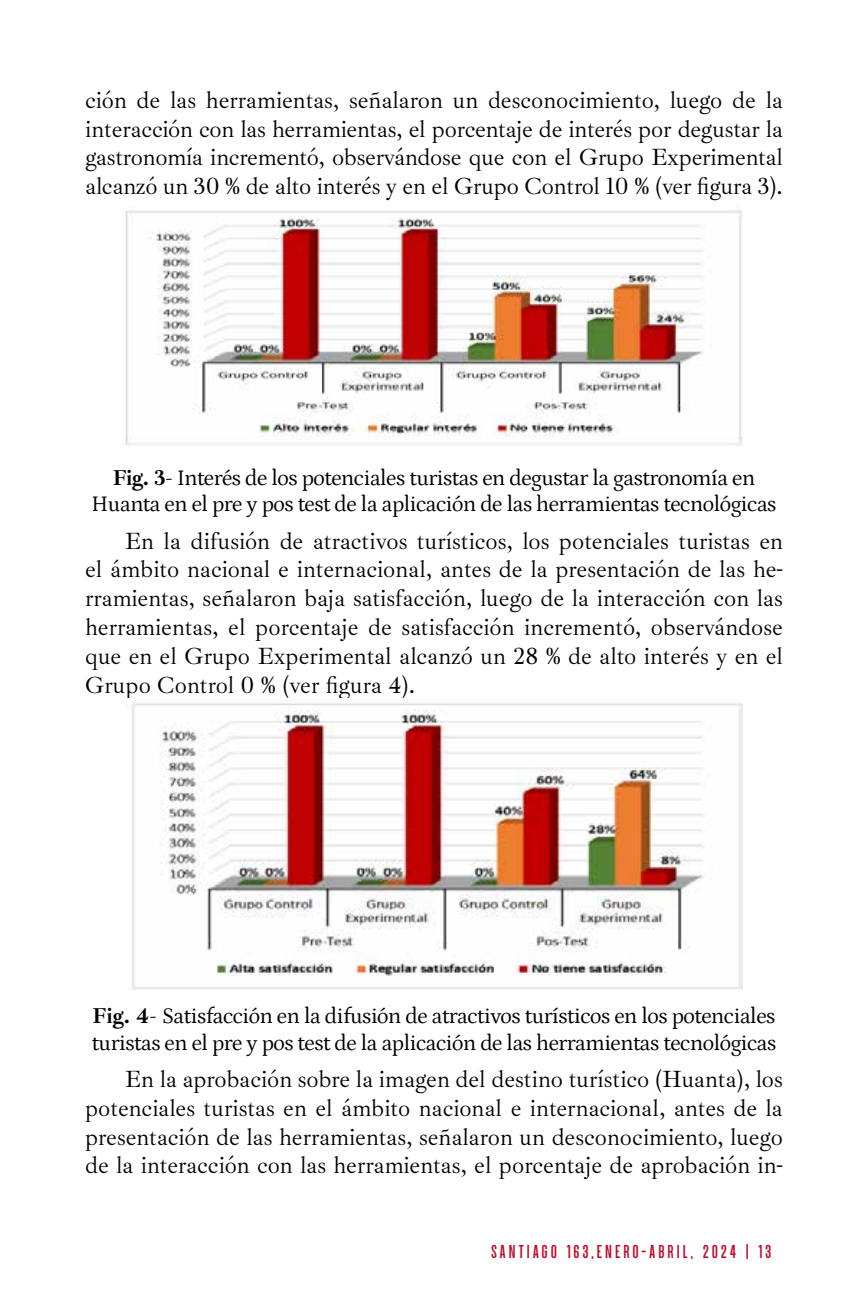
<style>
.page{position:relative;width:851px;height:1304px;background:#fff}
.page>*{position:absolute;margin:0;border:0;box-sizing:border-box;transform-origin:0 0}
.t1{font:24px/28.8px "Ibarra Real Nova";letter-spacing:-.01em;color:#000;text-align:justify}
.t2{font:22px/26.4px "Petrona";letter-spacing:-.02em;color:#000;text-align:center}
.t3{font:700 20px "Parkson";letter-spacing:.14em;color:#c10a27}
.s1{font-family:"Ibarra Real Nova";font-weight:700}
</style>
<div class="page">
<img style="left:125px;top:210px;width:617px;height:236px">
<img style="left:132px;top:702px;width:610px;height:287px">
<p class="t1" style="left:85px;top:86px;width:699px">ción de las herramientas, señalaron un desconocimiento, luego de la interacción con las herramientas, el porcentaje de interés por degustar la gastronomía incrementó, observándose que con el Grupo Experimental alcanzó un 30 % de alto interés y en el Grupo Control 10 % (ver figura 3).</p>
<p class="t2" style="left:92px;top:463px;width:686px"><span class="s1">Fig. 3</span>- Interés de los potenciales turistas en degustar la gastronomía en<br>Huanta en el pre y pos test de la aplicación de las herramientas tecnológicas</p>
<p class="t1" style="left:85px;top:527px;width:699px;text-indent:40px">En la difusión de atractivos turísticos, los potenciales turistas en el ámbito nacional e internacional, antes de la presentación de las he&shy;rramientas, señalaron baja satisfacción, luego de la interacción con las herramientas, el porcentaje de satisfacción incrementó, observándose que en el Grupo Experimental alcanzó un 28 % de alto interés y en el Grupo Control 0 % (ver figura 4).</p>
<p class="t2" style="left:92px;top:1001px;width:686px;text-align:left"><span class="s1">Fig. 4</span>- Satisfacción en la difusión de atractivos turísticos en los potenciales turistas en el pre y pos test de la aplicación de las herramientas tecnológicas</p>
<p class="t1" style="left:85px;top:1065px;width:699px;text-indent:40px">En la aprobación sobre la imagen del destino turístico (Huanta), los potenciales turistas en el ámbito nacional e internacional, antes de la presentación de las herramientas, señalaron un desconocimiento, luego de la interacción con las herramientas, el porcentaje de aprobación in-</p>
<p class="t3" style="left:491px;top:1241px;width:282px">SANTIAGO 163,ENERO-ABRIL, 2024 | 13</p>
</div>
